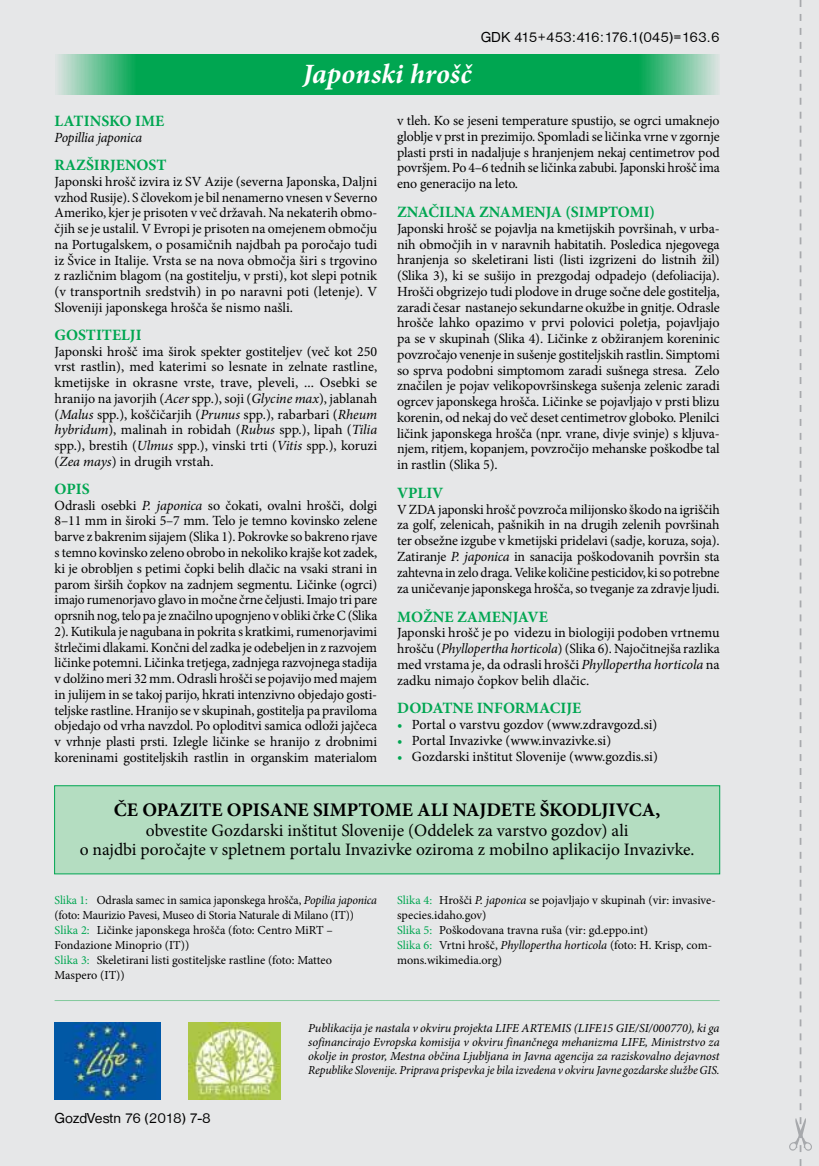
<style>
.page{position:relative;width:819px;height:1166px;background:#e6e7e8}
.page>*{position:absolute;margin:0;border:0;box-sizing:border-box;transform-origin:0 0}
.t1{font:italic 700 28px "Minion Pro";letter-spacing:.005em;color:#fff}
.t2{font:700 19.25px "Minion Pro";color:#000}
.t3{font:17.5px/19.2px "Minion Pro";letter-spacing:-.005em;color:#000;text-align:center}
.t4{font:700 15.75px "Minion Pro";color:#00a651}
.t5{font:14.88px "Nimbus San DEE";letter-spacing:-.025em;color:#000}
.t6{font:14.88px "Nimbus San DEE";color:#000}
.t7{font:14px/15.8px "Minion Pro";letter-spacing:-.005em;color:#000;text-align:justify}
.t8{font:italic 14px "Minion Pro";letter-spacing:-.02em;color:#000}
.t9{font:12.25px/14.9px "Minion Pro";letter-spacing:-.005em;color:#000}
.t10{font:italic 12.25px/14.2px "Minion Pro";letter-spacing:-.01em;color:#000;text-align:justify}
.s1{font-style:italic}
.s2{color:#00a651}
</style>
<div class="page">
<svg style="left:789px;top:0;width:23px;height:1166px"></svg>
<svg style="left:57px;top:55px;width:327px;height:40px;background:#21af66"></svg>
<svg style="left:392px;top:55px;width:327px;height:40px;background:#21af67"></svg>
<div style="left:384px;top:55px;width:8px;height:40px;background:#00a651"></div>
<div style="left:300px;top:62px;width:175px;height:30px;background:#00a651"></div>
<div style="left:54px;top:785px;width:666px;height:89px;background:#b4ddc1;border:1px solid #00a651"></div>
<hr style="left:55px;top:1000px;width:664px;height:1px;background:#82ca9c">
<img style="left:189px;top:1022px;width:91px;height:77px">
<img style="left:55px;top:1023px;width:105px;height:76px">
<h1 class="t1" style="left:303px;top:54px;width:170px">Japonski hrošč</h1>
<p class="t5" style="left:480px;top:29px;width:240px">GDK 415+453:416:176.1(045)=163.6</p>
<p class="t4" style="left:55px;top:110px;width:111px">LATINSKO IME</p>
<p class="t8" style="left:55px;top:128px;width:89px">Popillia japonica</p>
<p class="t4" style="left:55px;top:154px;width:113px">RAZŠIRJENOST</p>
<p class="t7" style="left:55px;top:174px;width:324px">Japonski hrošč izvira iz SV Azije (severna Japonska, Daljni vzhod Rusije). S človekom je bil nenamerno vnesen v Severno Ameriko, kjer je prisoten v več državah. Na nekaterih obmo&shy;čjih se je ustalil. V Evropi je prisoten na omejenem območju na Portugalskem, o posamičnih najdbah pa poročajo tudi iz Švice in Italije. Vrsta se na nova območja širi s trgovino z različnim blagom (na gostitelju, v prsti), kot slepi potnik (v transportnih sredstvih) in po naravni poti (letenje). V Sloveniji japonskega hrošča še nismo našli.</p>
<p class="t4" style="left:55px;top:324px;width:89px">GOSTITELJI</p>
<p class="t7" style="left:55px;top:343px;width:324px">Japonski hrošč ima širok spekter gostiteljev (več kot 250 vrst rastlin), med katerimi so lesnate in zelnate rastline, kmetijske in okrasne vrste, trave, pleveli, ... Osebki se hranijo na javorjih (<span class="s1">Acer</span> spp.), soji (<span class="s1">Glycine max</span>), jablanah (<span class="s1">Malus</span> spp.), koščičarjih (<span class="s1">Prunus</span> spp.), rabarbari (<span class="s1">Rheum hybridum</span>), malinah in robidah (<span class="s1">Rubus</span> spp.), lipah (<span class="s1">Tilia </span>spp.), brestih (<span class="s1">Ulmus</span> spp.), vinski trti (<span class="s1">Vitis</span> spp.), koruzi (<span class="s1">Zea mays</span>) in drugih vrstah.</p>
<p class="t4" style="left:55px;top:478px;width:37px">OPIS</p>
<p class="t7" style="left:55px;top:497px;width:324px">Odrasli osebki <span class="s1">P. japonica</span> so čokati, ovalni hrošči, dolgi 8–11 mm in široki 5–7 mm. Telo je temno kovinsko zelene barve z bakrenim sijajem (Slika 1). Pokrovke so bakreno rjave s temno kovinsko zeleno obrobo in nekoliko krajše kot zadek, ki je obrobljen s petimi čopki belih dlačic na vsaki strani in parom širših čopkov na zadnjem segmentu. Ličinke (ogrci) imajo rumenorjavo glavo in močne črne čeljusti. Imajo tri pare oprsnih nog, telo pa je značilno upognjeno v obliki črke C (Slika 2). Kutikula je nagubana in pokrita s kratkimi, rumenorjavimi štrlečimi dlakami. Končni del zadka je odebeljen in z razvojem ličinke potemni. Ličinka tretjega, zadnjega razvojnega stadija v dolžino meri 32 mm. Odrasli hrošči se pojavijo med majem in julijem in se takoj parijo, hkrati intenzivno objedajo gosti&shy;teljske rastline. Hranijo se v skupinah, gostitelja pa praviloma objedajo od vrha navzdol. Po oploditvi samica odloži jajčeca v vrhnje plasti prsti. Izlegle ličinke se hranijo z drobnimi koreninami gostiteljskih rastlin in organskim materialom</p>
<p class="t7" style="left:397px;top:113px;width:324px">v tleh. Ko se jeseni temperature spustijo, se ogrci umaknejo globlje v prst in prezimijo. Spomladi se ličinka vrne v zgornje plasti prsti in nadaljuje s hranjenjem nekaj centimetrov pod površjem. Po 4–6 tednih se ličinka zabubi. Japonski hrošč ima eno generacijo na leto.</p>
<p class="t4" style="left:397px;top:201px;width:259px">ZNAČILNA ZNAMENJA (SIMPTOMI)</p>
<p class="t7" style="left:397px;top:220px;width:324px">Japonski hrošč se pojavlja na kmetijskih površinah, v urba&shy;nih območjih in v naravnih habitatih. Posledica njegovega hranjenja so skeletirani listi (listi izgrizeni do listnih žil) (Slika 3), ki se sušijo in prezgodaj odpadejo (defoliacija).<br>Hrošči obgrizejo tudi plodove in druge sočne dele gostitelja, zaradi česar nastanejo sekundarne okužbe in gnitje. Odrasle hrošče lahko opazimo v prvi polovici poletja, pojavljajo pa se v skupinah (Slika 4). Ličinke z obžiranjem koreninic povzročajo venenje in sušenje gostiteljskih rastlin. Simptomi so sprva podobni simptomom zaradi sušnega stresa. Zelo značilen je pojav velikopovršinskega sušenja zelenic zaradi ogrcev japonskega hrošča. Ličinke se pojavljajo v prsti blizu korenin, od nekaj do več deset centimetrov globoko. Plenilci ličink japonskega hrošča (npr. vrane, divje svinje) s kljuva&shy;njem, ritjem, kopanjem, povzročijo mehanske poškodbe tal in rastlin (Slika 5).</p>
<p class="t4" style="left:397px;top:482px;width:48px">VPLIV</p>
<p class="t7" style="left:397px;top:501px;width:324px">V ZDA japonski hrošč povzroča milijonsko škodo na igriščih za golf, zelenicah, pašnikih in na drugih zelenih površinah ter obsežne izgube v kmetijski pridelavi (sadje, koruza, soja).<br>Zatiranje <span class="s1">P. japonica</span> in sanacija poškodovanih površin sta zahtevna in zelo draga. Velike količine pesticidov, ki so potrebne za uničevanje japonskega hrošča, so tveganje za zdravje ljudi.</p>
<p class="t4" style="left:397px;top:605px;width:152px">MOŽNE ZAMENJAVE</p>
<p class="t7" style="left:397px;top:625px;width:324px">Japonski hrošč je po videzu in biologiji podoben vrtnemu hrošču (<span class="s1">Phyllopertha horticola</span>) (Slika 6). Najočitnejša razlika med vrstama je, da odrasli hrošči <span class="s1">Phyllopertha horticola</span> na zadku nimajo čopkov belih dlačic.</p>
<p class="t4" style="left:397px;top:697px;width:186px">DODATNE INFORMACIJE</p>
<p class="t7" style="left:397px;top:717px;width:262px"><span class="s2">•</span> Portal o varstvu gozdov (www.zdravgozd.si)</p>
<p class="t7" style="left:397px;top:733px;width:216px"><span class="s2">•</span> Portal Invazivke (www.invazivke.si)</p>
<p class="t7" style="left:397px;top:748px;width:262px"><span class="s2">•</span> Gozdarski inštitut Slovenije (www.gozdis.si)</p>
<h2 class="t2" style="left:114px;top:796px;width:548px">ČE OPAZITE OPISANE SIMPTOME ALI NAJDETE ŠKODLJIVCA,</h2>
<p class="t3" style="left:80px;top:820px;width:616px">obvestite Gozdarski inštitut Slovenije (Oddelek za varstvo gozdov) ali<br>o najdbi poročajte v spletnem portalu Invazivke oziroma z mobilno aplikacijo Invazivke.</p>
<p class="t9" style="left:55px;top:893px;width:324px"><span class="s2">Slika 1:</span> Odrasla samec in samica japonskega hrošča, <span class="s1">Popilia japonica </span>(foto: Maurizio Pavesi, Museo di Storia Naturale di Milano (IT))<br><span class="s2">Slika 2:</span> Ličinke japonskega hrošča (foto: Centro MiRT – Fondazione Minoprio (IT))<br><span class="s2">Slika 3:</span> Skeletirani listi gostiteljske rastline (foto: Matteo Maspero (IT))</p>
<p class="t9" style="left:397px;top:893px;width:320px"><span class="s2">Slika 4:</span> Hrošči <span class="s1">P. japonica</span> se pojavljajo v skupinah (vir: invasive&shy;species.idaho.gov)<br><span class="s2">Slika 5:</span> Poškodovana travna ruša (vir: gd.eppo.int)<br><span class="s2">Slika 6:</span> Vrtni hrošč, <span class="s1">Phyllopertha horticola</span> (foto: H. Krisp, com&shy;mons.wikimedia.org)</p>
<p class="t6" style="left:55px;top:1109px;width:158px">GozdVestn 76 (2018) 7-8</p>
<p class="t10" style="left:308px;top:1020px;width:413px">Publikacija je nastala v okviru projekta LIFE ARTEMIS (LIFE15 GIE/SI/000770), ki ga sofinancirajo Evropska komisija v okviru finančnega mehanizma LIFE, Ministrstvo za okolje in prostor, Mestna občina Ljubljana in Javna agencija za raziskovalno dejavnost Republike Slovenije. Priprava prispevka je bila izvedena v okviru Javne gozdarske službe GIS.</p>
</div>
